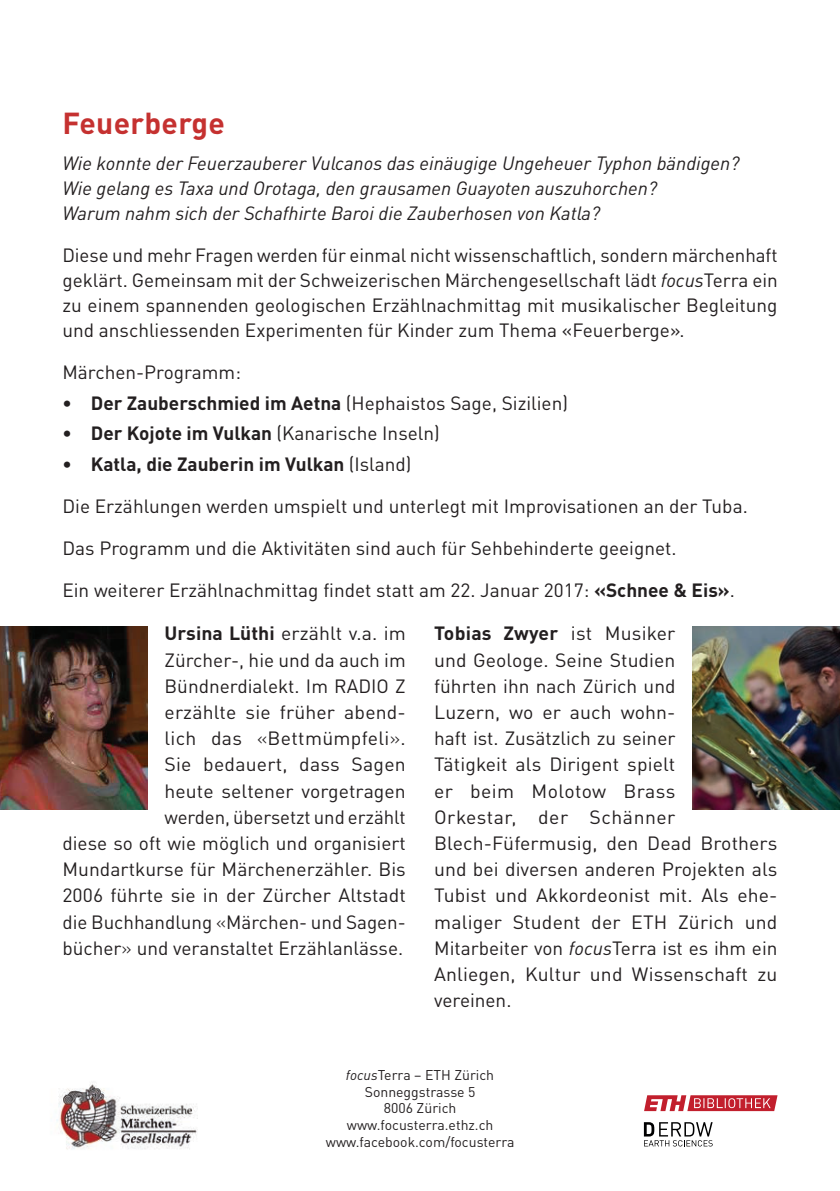
<style>
.page{position:relative;width:840px;height:1191px;background:#fff}
.page>*{position:absolute;margin:0;border:0;box-sizing:border-box;transform-origin:0 0}
.t1{font:700 30px "DIN Pro";letter-spacing:.01em;color:#c53130}
.t2{font:19px/26.2px "DIN Pro";color:#231f20;text-align:justify}
.t3{font:italic 19px/25px "DIN Pro";color:#231f20}
.t4{font:700 19px "DIN Pro";color:#231f20}
.t5{font:14px/16.8px "DIN Pro";color:#231f20;text-align:center}
.s1{font-style:italic}
.s2{font-weight:700}
.s3{font-weight:400}
.s4{font-family:"Flama";font-weight:300}
</style>
<div class="page">
<img style="left:0;top:626px;width:147px;height:184px">
<img style="left:692px;top:626px;width:147px;height:184px">
<img style="left:56px;top:1082px;width:142px;height:68px">
<svg style="left:644px;top:1095px;width:133px;height:16px;background:#d15761"></svg>
<svg style="left:643px;top:1122px;width:69px;height:24px"></svg>
<h1 class="t1" style="left:62px;top:98px;width:164px">Feuerberge</h1>
<p class="t3" style="left:62px;top:149px;width:678px">Wie konnte der Feuerzauberer Vulcanos das einäugige Ungeheuer Typhon bändigen?<br>Wie gelang es Taxa und Orotaga, den grausamen Guayoten auszuhorchen?<br>Warum nahm sich der Schafhirte Baroi die Zauberhosen von Katla?</p>
<p class="t2" style="left:62px;top:241px;width:716px;line-height:25px">Diese und mehr Fragen werden für einmal nicht wissenschaftlich, sondern märchenhaft geklärt. Gemeinsam mit der Schweizerischen Märchengesellschaft lädt <span class="s1">focus</span>Terra ein zu einem spannenden geologischen Erzählnachmittag mit musikalischer Begleitung und anschliessenden Experimenten für Kinder zum Thema «Feuerberge».</p>
<p class="t2" style="left:62px;top:357px;width:180px">Märchen-Programm:</p>
<p class="t2" style="left:62px;top:388px;width:507px"><span class="s2">• Der Zauberschmied im Aetna</span> (Hephaistos Sage, Sizilien)</p>
<p class="t4" style="left:62px;top:417px;width:378px">• Der Kojote im Vulkan <span class="s3">(Kanarische Inseln)</span></p>
<p class="t4" style="left:62px;top:448px;width:350px">• Katla, die Zauberin im Vulkan <span class="s3">(Island)</span></p>
<p class="t2" style="left:62px;top:491px;width:686px">Die Erzählungen werden umspielt und unterlegt mit Improvisationen an der Tuba.</p>
<p class="t2" style="left:62px;top:533px;width:615px">Das Programm und die Aktivitäten sind auch für Sehbehinderte geeignet.</p>
<p class="t2" style="left:62px;top:575px;width:673px">Ein weiterer Erzählnachmittag findet statt am 22. Januar 2017: <span class="s2">«Schnee &amp; Eis»</span>.</p>
<p class="t2" style="left:62px;top:618px;width:345px;text-align:right"><span class="s2">Ursina Lüthi</span> erzählt v.a. im<br>Zürcher-, hie und da auch im<br>Bündnerdialekt. Im RADIO Z<br>erzählte sie früher abend-<br>lich das <span class="s4">«</span>Bettmümpfeli<span class="s4">»</span>.<br>Sie bedauert, dass Sagen<br>heute seltener vorgetragen<br>werden, übersetzt und erzählt<br>diese so oft wie möglich und organisiert<br>Mundartkurse für Märchen erzähler. Bis<br>2006 führte sie in der Zürcher Altstadt die Buchhandlung <span class="s4">«</span>Märchen- und Sagen&shy;bücher<span class="s4">»</span> und veranstaltet Erzählanlässe.</p>
<p class="t2" style="left:434px;top:618px;width:344px;text-align:left"><span class="s2">Tobias Zwyer</span> ist Musiker<br>und Geologe. Seine Studien<br>führten ihn nach Zürich und<br>Luzern, wo er auch wohn-<br>haft ist. Zusätzlich zu seiner<br>Tätigkeit als Dirigent spielt<br>er beim Molotow Brass<br>Orkestar, der Schänner<br>Blech-Füfermusig, den Dead Brothers und bei diversen anderen Projekten als<br>Tubist und Akkordeonist mit. Als ehe&shy;maliger Student der ETH Zürich und<br>Mitarbeiter von <span class="s1">focus</span>Terra ist es ihm ein<br>Anliegen, Kultur und Wissenschaft zu vereinen.</p>
<p class="t5" style="left:326px;top:1065px;width:190px"><span class="s1">focus</span>Terra – ETH Zürich<br>Sonneggstrasse 5<br>8006 Zürich www.focusterra.ethz.ch www.facebook.com/focusterra</p>
</div>
